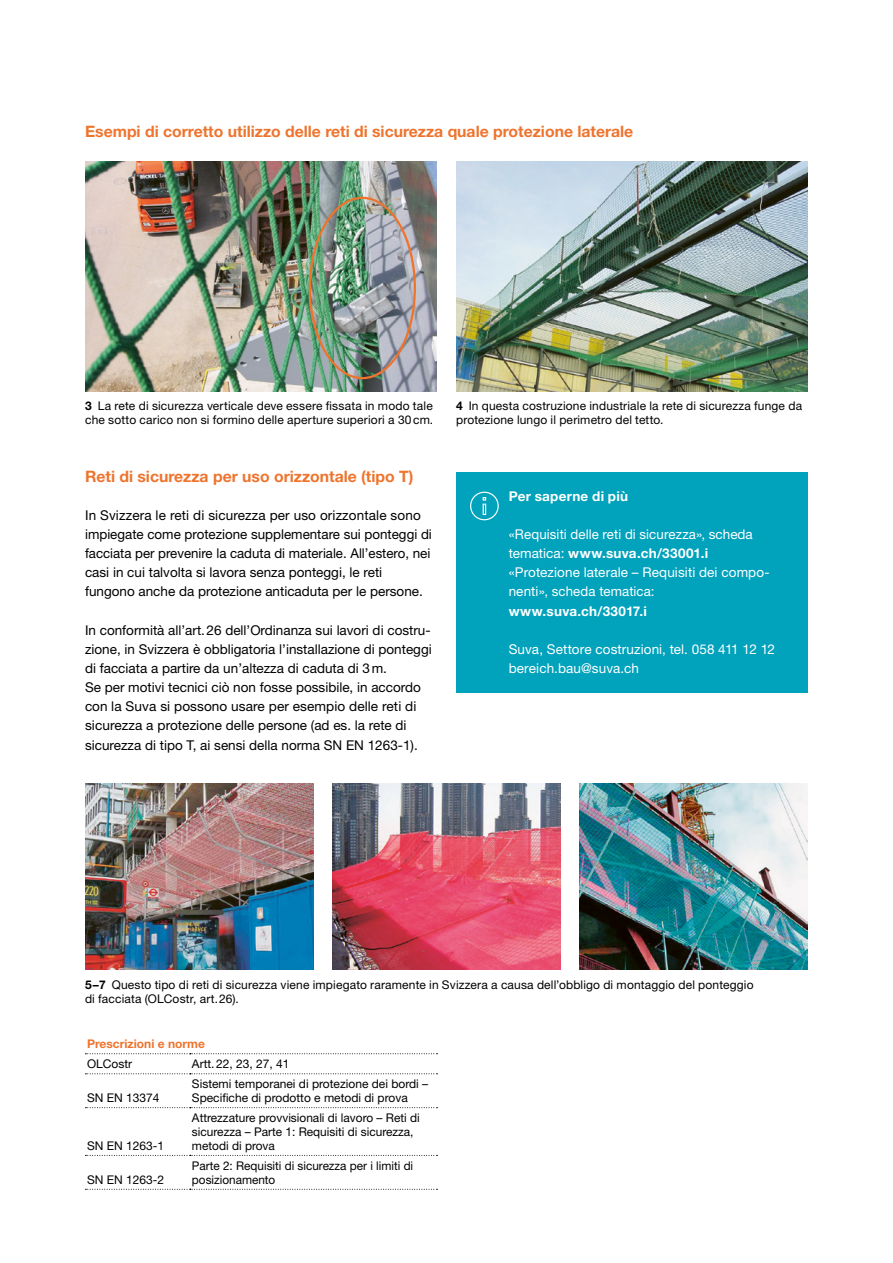
<style>
.page{position:relative;width:893px;height:1263px;background:#fff}
.page>*{position:absolute;margin:0;border:0;box-sizing:border-box;transform-origin:0 0}
.t1{font:700 15.75px "Helvetica Neue LT Std";color:#ee742d}
.t2{font:13.5px/19.2px "Helvetica Neue LT Std";color:#000}
.t3{font:13.5px/19.2px "Helvetica Neue LT Std";letter-spacing:.01em;color:#fff}
.t4{font:700 13.5px "Helvetica Neue LT Std";letter-spacing:.02em;color:#fff}
.t5{font:12px/13.8px "Helvetica Neue LT Std";letter-spacing:.005em;color:#000}
.t6{font:700 12px "Helvetica Neue LT Std";color:#ee742d}
.s1{font-weight:700}
</style>
<div class="page">
<svg style="left:85px;top:1073px;width:353px;height:1px"></svg>
<svg style="left:85px;top:1107px;width:353px;height:1px"></svg>
<svg style="left:85px;top:1155px;width:353px;height:1px"></svg>
<svg style="left:85px;top:1189px;width:353px;height:1px"></svg>
<svg style="left:85px;top:1053px;width:353px;height:1px"></svg>
<div style="left:456px;top:472px;width:352px;height:220px;background:#00a2bc"></div>
<svg style="left:470px;top:492px;width:29px;height:28px"></svg>
<img style="left:85px;top:162px;width:352px;height:229px">
<img style="left:85px;top:784px;width:228px;height:186px">
<img style="left:332px;top:784px;width:229px;height:186px">
<img style="left:580px;top:784px;width:228px;height:186px">
<img style="left:456px;top:162px;width:352px;height:229px">
<h1 class="t1" style="left:85px;top:122px;width:550px">Esempi di corretto utilizzo delle reti di sicurezza quale protezione laterale</h1>
<p class="t5" style="left:85px;top:399px;width:350px"><span class="s1">3</span> La rete di sicurezza verticale deve essere fissata in modo tale che sotto carico non si formino delle aperture superiori a 30cm.</p>
<p class="t5" style="left:456px;top:399px;width:348px"><span class="s1">4</span> In questa costruzione industriale la rete di sicurezza funge da protezione lungo il perimetro del tetto.</p>
<h1 class="t1" style="left:85px;top:466px;width:330px">Reti di sicurezza per uso orizzontale (tipo T)</h1>
<p class="t2" style="left:85px;top:505px;width:348px">In Svizzera le reti di sicurezza per uso orizzontale sono impiegate come protezione supplementare sui ponteggi di facciata per prevenire la caduta di materiale. All’estero, nei casi in cui talvolta si lavora senza ponteggi, le reti fungono anche da protezione anticaduta per le persone.</p>
<p class="t2" style="left:85px;top:620px;width:348px">In conformità all’art.26 dell’Ordinanza sui lavori di costru&shy;zione, in Svizzera è obbligatoria l’installazione di ponteggi di facciata a partire da un’altezza di caduta di 3m.<br>Se per motivi tecnici ciò non fosse possibile, in accordo con la Suva si possono usare per esempio delle reti di sicurezza a protezione delle persone (ad es. la rete di sicurezza di tipo T, ai sensi della norma SN EN 1263-1).</p>
<p class="t4" style="left:509px;top:488px;width:121px">Per saperne di più</p>
<p class="t3" style="left:509px;top:524px;width:263px">«Requisiti delle reti di sicurezza», scheda tematica: <span class="s1">www.suva.ch/33001.i </span>«Protezione laterale – Requisiti dei compo&shy;nenti», scheda tematica:</p>
<p class="t4" style="left:509px;top:602px;width:140px">www.suva.ch/33017.i</p>
<p class="t3" style="left:509px;top:639px;width:268px">Suva, Settore costruzioni, tel. 058 411 12 12 bereich.bau@suva.ch</p>
<p class="t5" style="left:85px;top:978px;width:670px"><span class="s1">5–7</span> Questo tipo di reti di sicurezza viene impiegato raramente in Svizzera a causa dell’obbligo di montaggio del ponteggio di facciata (OLCostr, art.26).</p>
<p class="t6" style="left:87px;top:1036px;width:119px">Prescrizioni e norme</p>
<p class="t5" style="left:87px;top:1057px;width:47px">OLCostr</p>
<p class="t5" style="left:192px;top:1057px;width:99px">Artt.22, 23, 27, 41</p>
<p class="t5" style="left:87px;top:1090px;width:74px">SN EN 13374</p>
<p class="t5" style="left:192px;top:1077px;width:238px">Sistemi temporanei di protezione dei bordi –<br>Specifiche di prodotto e metodi di prova</p>
<p class="t5" style="left:87px;top:1138px;width:79px">SN EN 1263-1</p>
<p class="t5" style="left:87px;top:1172px;width:79px">SN EN 1263-2</p>
<p class="t5" style="left:192px;top:1111px;width:229px">Attrezzature provvisionali di lavoro – Reti di sicurezza – Parte 1: Requisiti di sicurezza, metodi di prova</p>
<p class="t5" style="left:192px;top:1158px;width:223px">Parte 2: Requisiti di sicurezza per i limiti di posizionamento</p>
</div>
